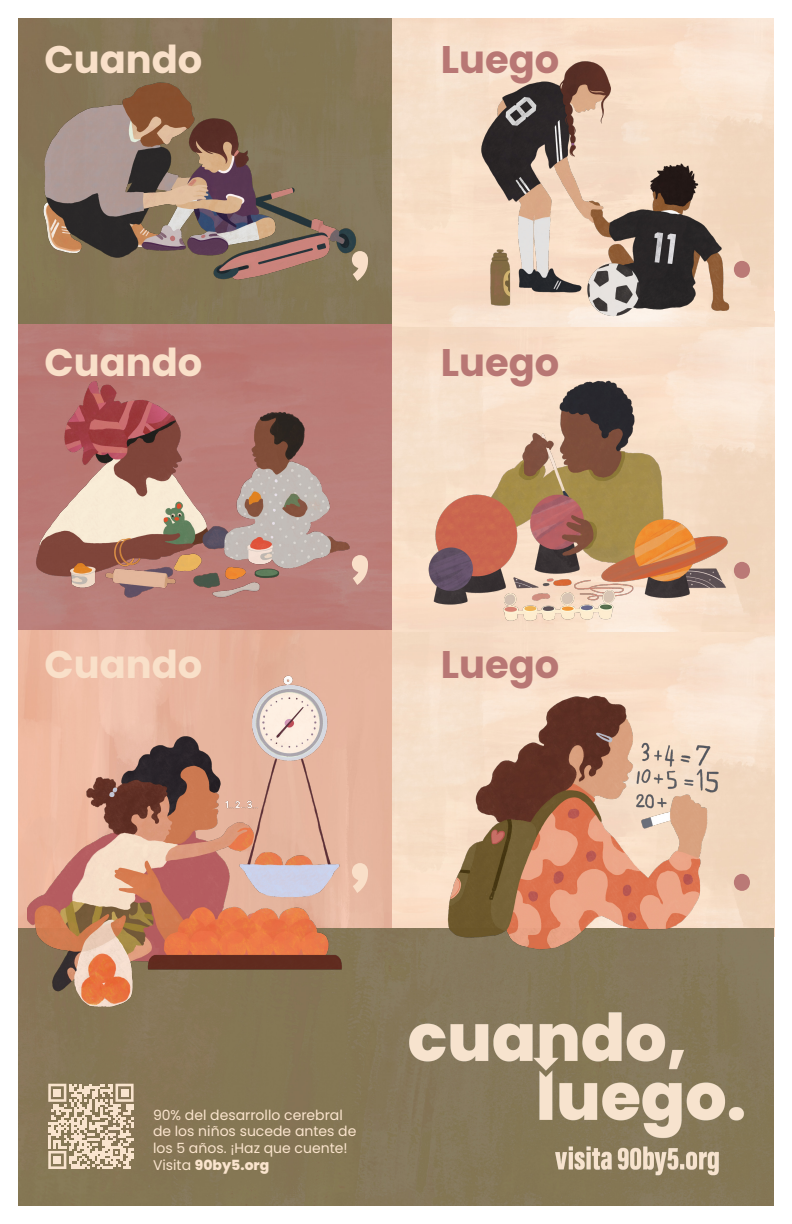
<style>
.page{position:relative;width:792px;height:1224px;background:#fff}
.page>*{position:absolute;margin:0;border:0;box-sizing:border-box;transform-origin:0 0}
.t1{font:118.3px "ADS kinshichi";color:#f9dfc8}
.t2{font:118.3px "ADS kinshichi";color:#ba7976}
.t3{font:700 38.4px "Poppins";color:#f9e0c9}
.t4{font:700 38.4px "Poppins";color:#b87774}
.t5{font:14px "Poppins";color:#fae4cd}
.t6{font:800 14px "Poppins";color:#fae4cd}
.s1{font-weight:400}
</style>
<div class="page">
<img style="left:18px;top:630px;width:374px;height:299px">
<img style="left:392px;top:632px;width:382px;height:297px">
<img style="left:18px;top:929px;width:756px;height:277px">
<img style="left:18px;top:18px;width:374px;height:306px">
<img style="left:18px;top:75px;width:349px;height:224px">
<img style="left:432px;top:46px;width:334px;height:301px">
<img style="left:28px;top:363px;width:365px;height:244px">
<img style="left:420px;top:652px;width:324px;height:324px">
<img style="left:28px;top:652px;width:367px;height:387px">
<img style="left:405px;top:371px;width:339px;height:277px">
<img style="left:349px;top:987px;width:425px;height:202px">
<svg style="left:48px;top:1084px;width:86px;height:85px;background:#c6b499"></svg>
<p class="t3" style="left:44px;top:38px;width:159px">Cuando</p>
<p class="t4" style="left:441px;top:38px;width:120px">Luego</p>
<p class="t3" style="left:44px;top:341px;width:159px">Cuando</p>
<p class="t3" style="left:44px;top:642px;width:159px">Cuando</p>
<p class="t1" style="left:335px;top:164px;width:50px">,</p>
<p class="t1" style="left:335px;top:468px;width:50px">,</p>
<p class="t1" style="left:335px;top:776px;width:50px">,</p>
<p class="t4" style="left:441px;top:341px;width:120px">Luego</p>
<p class="t4" style="left:441px;top:642px;width:120px">Luego</p>
<p class="t5" style="left:153px;top:1107px;width:191px">90% del desarrollo cerebral</p>
<p class="t5" style="left:153px;top:1123px;width:205px">de los niños sucede antes de</p>
<p class="t5" style="left:153px;top:1140px;width:196px">los 5 años. ¡Haz que cuente!</p>
<p class="t6" style="left:153px;top:1157px;width:118px"><span class="s1">Visita</span> 90by5.org</p>
<p class="t2" style="left:718px;top:174px;width:50px">.</p>
<p class="t2" style="left:718px;top:475px;width:50px">.</p>
<p class="t2" style="left:718px;top:787px;width:50px">.</p>
</div>
